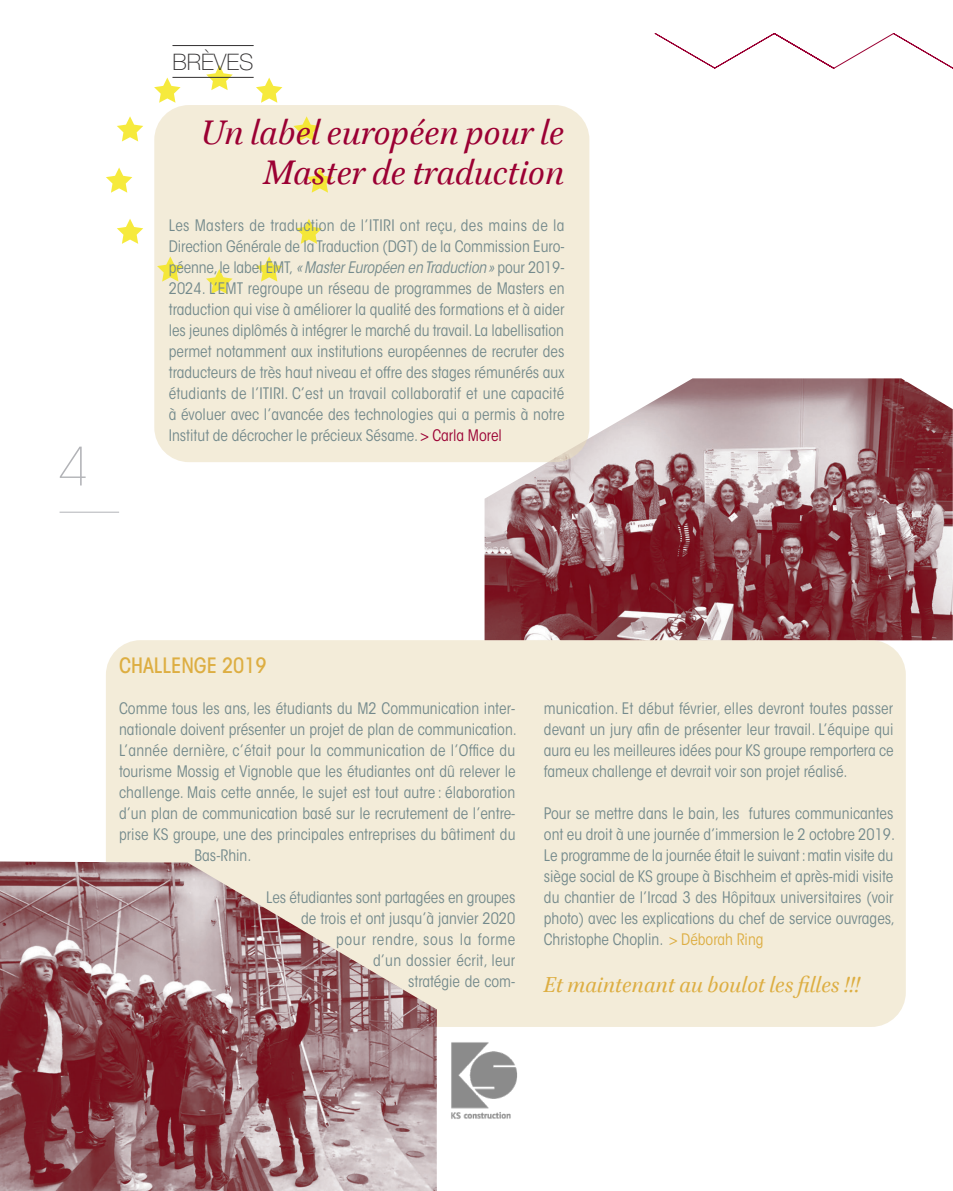
<style>
.page{position:relative;width:953px;height:1191px;background:#fff}
.page>*{position:absolute;margin:0;border:0;box-sizing:border-box;transform-origin:0 0}
.t1{font:200 52.5px "ITC Avant Garde Std";color:#b2b3b7}
.Citations-Italics{font:italic 38.5px/40.2px "Brill";color:#9b0033;text-align:right}
.Citations-Italics-2{font:italic 24.5px "Brill";color:#ddae42}
.Chapitre{font:100 22.75px "Helvetica Neue LT Std";color:#312f30}
.Sous-titre_-_ok{font:500 condensed 21px "ITC Avant Garde Std";color:#ddae42}
.texte{font:condensed 15.75px/21px "ITC Avant Garde Std";color:#748a8c;text-align:justify}
.s1{font-style:italic}
.s2{color:#9b0033}
.s3{color:#ddae42}
</style>
<div class="page">
<img style="left:484px;top:378px;width:468px;height:262px">
<div style="left:106px;top:640px;width:799px;height:387px;background:#f3ecd9;border-radius:35px"></div>
<div style="left:154px;top:105px;width:435px;height:357px;background:#f3ecd9;border-radius:35px"></div>
<svg style="left:256px;top:78px;width:26px;height:25px"></svg>
<svg style="left:206px;top:65px;width:27px;height:25px"></svg>
<svg style="left:154px;top:78px;width:26px;height:25px"></svg>
<svg style="left:117px;top:116px;width:26px;height:25px"></svg>
<svg style="left:106px;top:167px;width:26px;height:26px"></svg>
<svg style="left:117px;top:219px;width:26px;height:25px"></svg>
<svg style="left:157px;top:256px;width:26px;height:26px"></svg>
<svg style="left:206px;top:269px;width:26px;height:25px"></svg>
<svg style="left:256px;top:256px;width:26px;height:26px"></svg>
<svg style="left:296px;top:219px;width:26px;height:25px"></svg>
<svg style="left:306px;top:167px;width:27px;height:26px"></svg>
<svg style="left:293px;top:116px;width:27px;height:25px"></svg>
<hr style="left:60px;top:512px;width:59px;height:1px;background:#b2b3b7">
<hr style="left:172px;top:77px;width:82px;height:1px;background:#312f30">
<hr style="left:172px;top:45px;width:82px;height:1px;background:#312f30">
<img style="left:0;top:861px;width:437px;height:330px">
<svg style="left:654px;top:33px;width:298px;height:36px"></svg>
<img style="left:451px;top:1042px;width:66px;height:77px">
<h1 class="t1" style="left:60px;top:436px;width:31px">4</h1>
<p class="Chapitre" style="left:172px;top:49px;width:83px">BRÈVES</p>
<p class="Citations-Italics" style="left:201px;top:114px;width:365px">Un label européen pour le<br>Master de traduction</p>
<p class="texte" style="left:169px;top:215px;width:397px">Les Masters de traduction de l’ITIRI ont reçu, des mains de la Direction Générale de la Traduction (DGT) de la Commission Euro&shy;péenne, le label EMT, <span class="s1">«Master Européen en Traduction»</span> pour 2019- 2024. L’EMT regroupe un réseau de programmes de Masters en traduction qui vise à améliorer la qualité des formations et à aider les jeunes diplômés à intégrer le marché du travail. La labellisation permet notamment aux institutions européennes de recruter des traducteurs de très haut niveau et offre des stages rémunérés aux étudiants de l’ITIRI. C’est un travail collaboratif et une capacité à évoluer avec l’avancée des technologies qui a permis à notre Institut de décrocher le précieux Sésame. <span class="s2">&gt; Carla Morel</span></p>
<p class="Sous-titre_-_ok" style="left:119px;top:652px;width:149px">CHALLENGE 2019</p>
<p class="texte" style="left:119px;top:698px;width:398px">Comme tous les ans, les étudiants du M2 Communication inter-</p>
<p class="texte" style="left:119px;top:719px;width:399px">nationale doivent présenter un projet de plan de communication.</p>
<p class="texte" style="left:119px;top:740px;width:397px">L’année dernière, c’était pour la communication de l’Office du</p>
<p class="texte" style="left:119px;top:761px;width:398px">tourisme Mossig et Vignoble que les étudiantes ont dû relever le</p>
<p class="texte" style="left:119px;top:782px;width:397px">challenge. Mais cette année, le sujet est tout autre : élaboration</p>
<p class="texte" style="left:119px;top:803px;width:398px">d’un plan de communication basé sur le recrutement de l’entre-</p>
<p class="texte" style="left:119px;top:824px;width:398px">prise KS groupe, une des principales entreprises du bâtiment du</p>
<p class="texte" style="left:194px;top:845px;width:59px">Bas-Rhin.</p>
<p class="texte" style="left:266px;top:887px;width:251px;text-align:right">Les étudiantes sont partagées en groupes de trois et ont jusqu’à janvier 2020<br>pour rendre, sous la forme<br>d’un dossier écrit, leur<br>stratégie de com-</p>
<p class="texte" style="left:544px;top:698px;width:351px">munication. Et début février, elles devront toutes passer devant un jury afin de présenter leur travail. L’équipe qui aura eu les meilleures idées pour KS groupe remportera ce fameux challenge et devrait voir son projet réalisé.</p>
<p class="texte" style="left:544px;top:803px;width:353px">Pour se mettre dans le bain, les futures communicantes ont eu droit à une journée d’immersion le 2 octobre 2019.<br>Le programme de la journée était le suivant: matin visite du siège social de KS groupe à Bischheim et après-midi visite du chantier de l’Ircad 3 des Hôpitaux universitaires (voir photo) avec les explications du chef de service ouvrages, Christophe Choplin. <span class="s3">&gt; Déborah Ring</span></p>
<p class="Citations-Italics-2" style="left:544px;top:968px;width:317px">Et maintenant au boulot les filles !!!</p>
</div>
